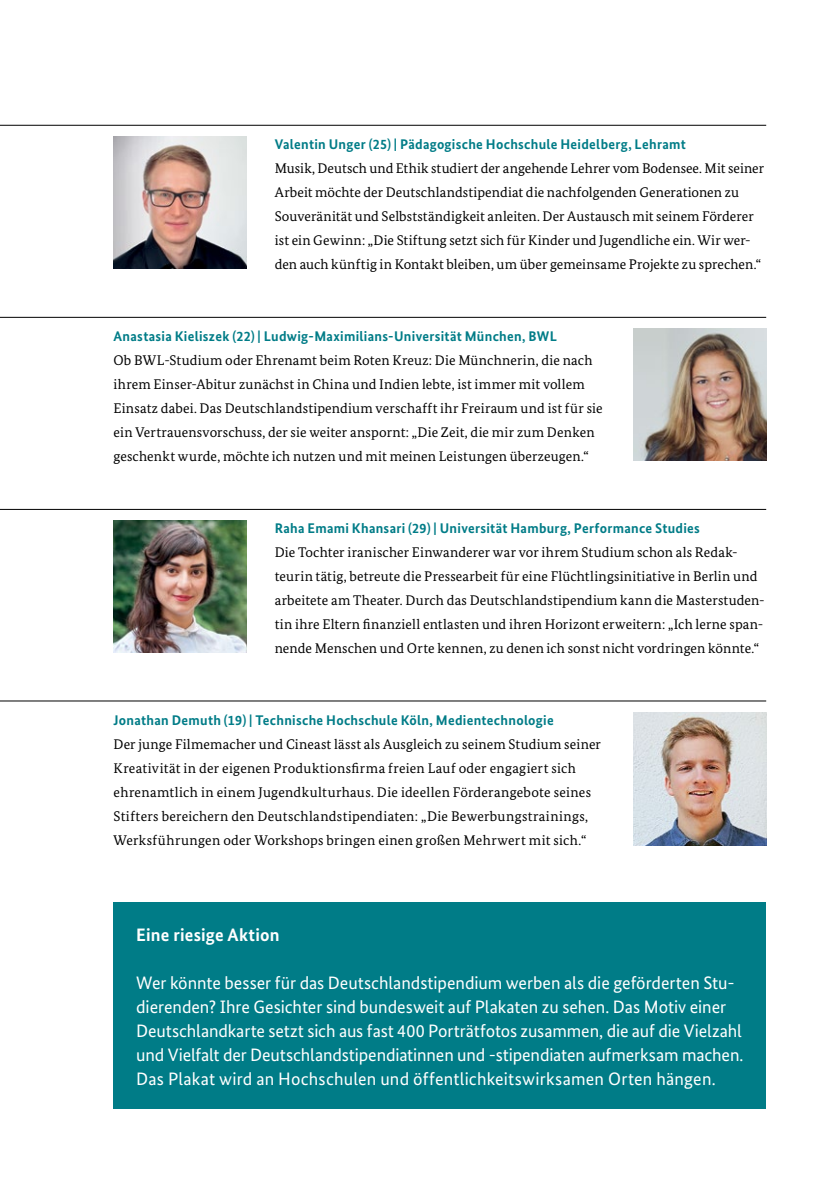
<style>
.page{position:relative;width:840px;height:1191px;background:#fff}
.page>*{position:absolute;margin:0;border:0;box-sizing:border-box;transform-origin:0 0}
.t1{font:18px/24px "Bundes Sans";letter-spacing:-.005em;color:#fff}
.t2{font:700 18px "Bundes Sans";letter-spacing:.01em;color:#fff}
.t3{font:14px/24px "Bundes Serif";letter-spacing:.01em;color:#000}
.t4{font:700 14px "Bundes Sans";letter-spacing:.02em;color:#007c87}
</style>
<div class="page">
<svg style="left:0;top:124px;width:766px;height:304px"></svg>
<svg style="left:0;top:287px;width:766px;height:31px"></svg>
<svg style="left:0;top:508px;width:766px;height:54px"></svg>
<svg style="left:0;top:700px;width:766px;height:146px"></svg>
<div style="left:113px;top:902px;width:652px;height:206px;background:#007c87"></div>
<img style="left:633px;top:328px;width:132px;height:133px">
<img style="left:113px;top:520px;width:133px;height:133px">
<img style="left:633px;top:712px;width:132px;height:133px">
<h3 class="t4" style="left:274px;top:135px;width:412px">Valentin Unger (25) | Pädagogische Hochschule Heidelberg, Lehramt</h3>
<p class="t3" style="left:274px;top:156px;width:490px">Musik, Deutsch und Ethik studiert der angehende Lehrer vom Bodensee. Mit seiner Arbeit möchte der Deutschlandstipendiat die nachfolgenden Generationen zu Souveränität und Selbstständigkeit anleiten. Der Austausch mit seinem Förderer ist ein Gewinn: „Die Stiftung setzt sich für Kinder und Jugendliche ein. Wir wer&shy;den auch künftig in Kontakt bleiben, um über gemeinsame Projekte zu sprechen.“</p>
<h3 class="t4" style="left:113px;top:327px;width:444px">Anastasia Kieliszek (22) | Ludwig-Maximilians-Universität München, BWL</h3>
<p class="t3" style="left:113px;top:348px;width:490px">Ob BWL-Studium oder Ehrenamt beim Roten Kreuz: Die Münchnerin, die nach ihrem Einser-Abitur zunächst in China und Indien lebte, ist immer mit vollem Einsatz dabei. Das Deutschlandstipendium verschafft ihr Freiraum und ist für sie ein Vertrauensvorschuss, der sie weiter anspornt: „Die Zeit, die mir zum Denken geschenkt wurde, möchte ich nutzen und mit meinen Leistungen überzeugen.“</p>
<h3 class="t4" style="left:274px;top:519px;width:426px">Raha Emami Khansari (29) | Universität Hamburg, Performance Studies</h3>
<p class="t3" style="left:274px;top:540px;width:491px">Die Tochter iranischer Einwanderer war vor ihrem Studium schon als Redak&shy;teurin tätig, betreute die Pressearbeit für eine Flüchtlingsinitiative in Berlin und arbeitete am Theater. Durch das Deutschlandstipendium kann die Masterstuden&shy;tin ihre Eltern finanziell entlasten und ihren Horizont erweitern: „Ich lerne span&shy;nende Menschen und Orte kennen, zu denen ich sonst nicht vordringen könnte.“</p>
<h3 class="t4" style="left:113px;top:711px;width:441px">Jonathan Demuth (19) | Technische Hochschule Köln, Medientechnologie</h3>
<p class="t3" style="left:113px;top:732px;width:488px">Der junge Filmemacher und Cineast lässt als Ausgleich zu seinem Studium seiner Kreativität in der eigenen Produktionsfirma freien Lauf oder engagiert sich ehrenamtlich in einem Jugendkulturhaus. Die ideellen Förderangebote seines Stifters bereichern den Deutschlandstipendiaten: „Die Bewerbungstrainings, Werksführungen oder Workshops bringen einen großen Mehrwert mit sich.“</p>
<h3 class="t2" style="left:136px;top:924px;width:145px">Eine riesige Aktion</h3>
<p class="t1" style="left:136px;top:970px;width:608px">Wer könnte besser für das Deutschlandstipendium werben als die geförderten Stu&shy;dier enden? Ihre Gesichter sind bundesweit auf Plakaten zu sehen. Das Motiv einer Deutschlandkarte setzt sich aus fast 400 Porträtfotos zusammen, die auf die Viel zahl und Vielfalt der Deutschlandstipendiatinnen und -stipendiaten aufmerksam machen.<br>Das Plakat wird an Hochschulen und öffentlichkeitswirksamen Orten hängen.</p>
</div>
